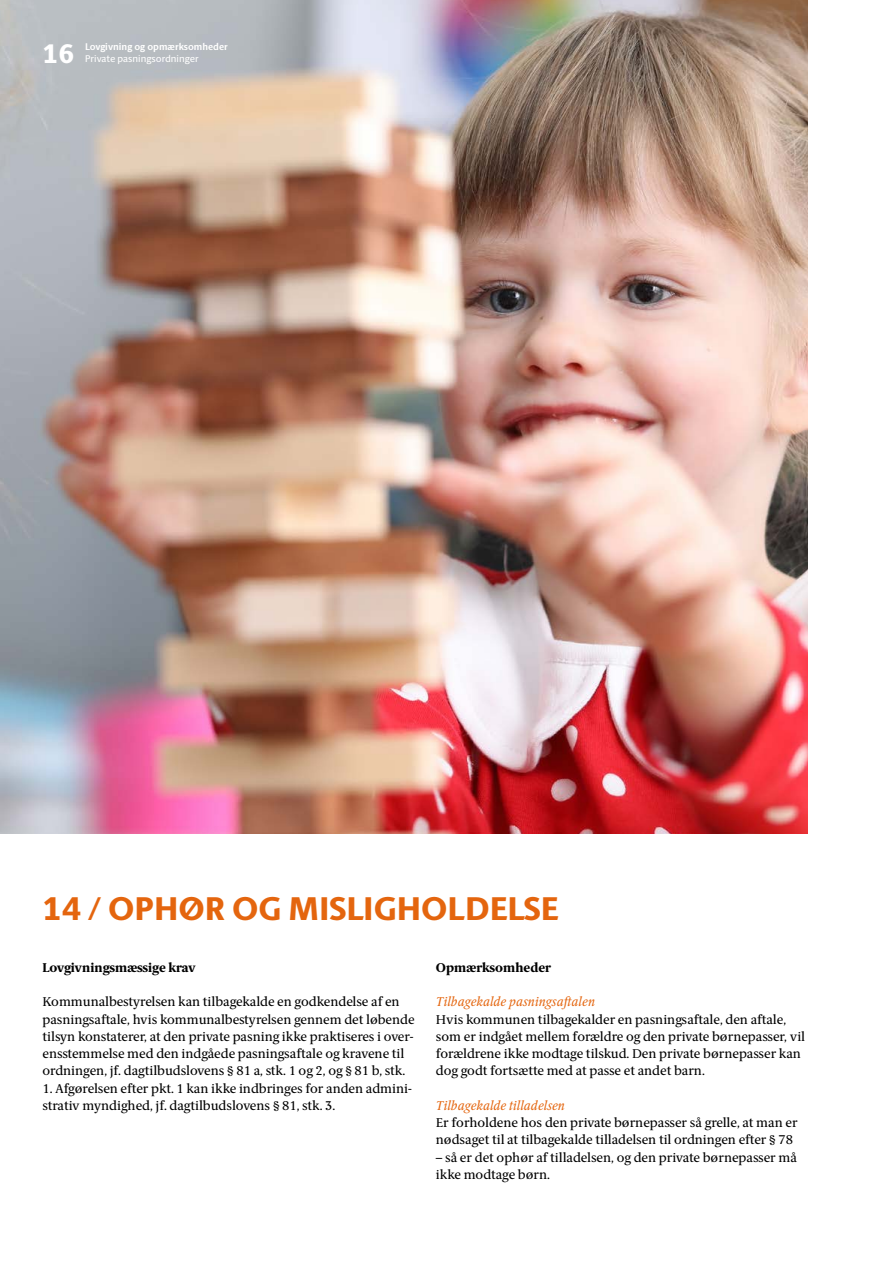
<style>
.page{position:relative;width:893px;height:1263px;background:#fff}
.page>*{position:absolute;margin:0;border:0;box-sizing:border-box;transform-origin:0 0}
.Rubrik_2_-_SANS{font:800 33px "ID Sans";color:#e4650e}
.t1{font:800 27px "ID Sans";color:#fff}
.Brødtekst_-_SERIF{font:12.75px/17.2px "ID Serif";color:#000}
.Rubrik_4_-_SERIF{font:italic 12.75px "ID Serif";color:#e4650e}
.Rubrik_3_-_SERIF{font:800 12.75px "ID Serif";color:#000}
.t2{font:700 9.75px "ID Sans";color:#fff}
.t3{font:9.75px "ID Sans";color:#fff}
</style>
<div class="page">
<img style="left:0;top:0;width:808px;height:834px">
<h2 class="t1" style="left:43px;top:37px;width:33px">16</h2>
<p class="t2" style="left:85px;top:41px;width:144px">Lovgivning og opmærksomheder</p>
<p class="t3" style="left:85px;top:53px;width:115px">Private pasningsordninger</p>
<h2 class="Rubrik_2_-_SANS" style="left:43px;top:888px;width:518px">14 / OPHØR OG MISLIGHOLDELSE</h2>
<h3 class="Rubrik_3_-_SERIF" style="left:43px;top:960px;width:155px">Lovgivningsmæssige krav</h3>
<p class="Brødtekst_-_SERIF" style="left:43px;top:994px;width:374px">Kommunalbestyrelsen kan tilbagekalde en godkendelse af en pasningsaftale, hvis kommunalbestyrelsen gennem det løbende tilsyn konstaterer, at den private pasning ikke praktiseres i over&shy;ensstemmelse med den indgåede pasningsaftale og kravene til ordningen, jf. dagtilbudslovens § 81 a, stk. 1 og 2, og § 81 b, stk.</p>
<p class="Brødtekst_-_SERIF" style="left:43px;top:1080px;width:371px">1. Afgørelsen efter pkt. 1 kan ikke indbringes for anden admini&shy;strativ myndighed, jf. dagtilbudslovens § 81, stk. 3.</p>
<h3 class="Rubrik_3_-_SERIF" style="left:436px;top:960px;width:117px">Opmærksomheder</h3>
<h4 class="Rubrik_4_-_SERIF" style="left:436px;top:994px;width:161px">Tilbagekalde pasningsaftalen</h4>
<p class="Brødtekst_-_SERIF" style="left:436px;top:1011px;width:371px">Hvis kommunen tilbagekalder en pasningsaftale, den aftale, som er indgået mellem forældre og den private børnepasser, vil forældrene ikke modtage tilskud. Den private børnepasser kan dog godt fortsætte med at passe et andet barn.</p>
<h4 class="Rubrik_4_-_SERIF" style="left:436px;top:1098px;width:131px">Tilbagekalde tilladelsen</h4>
<p class="Brødtekst_-_SERIF" style="left:436px;top:1114px;width:363px">Er forholdene hos den private børnepasser så grelle, at man er nødsaget til at tilbagekalde tilladelsen til ordningen efter § 78</p>
<p class="Brødtekst_-_SERIF" style="left:436px;top:1149px;width:363px">– så er det ophør af tilladelsen, og den private børnepasser må ikke modtage børn.</p>
</div>
